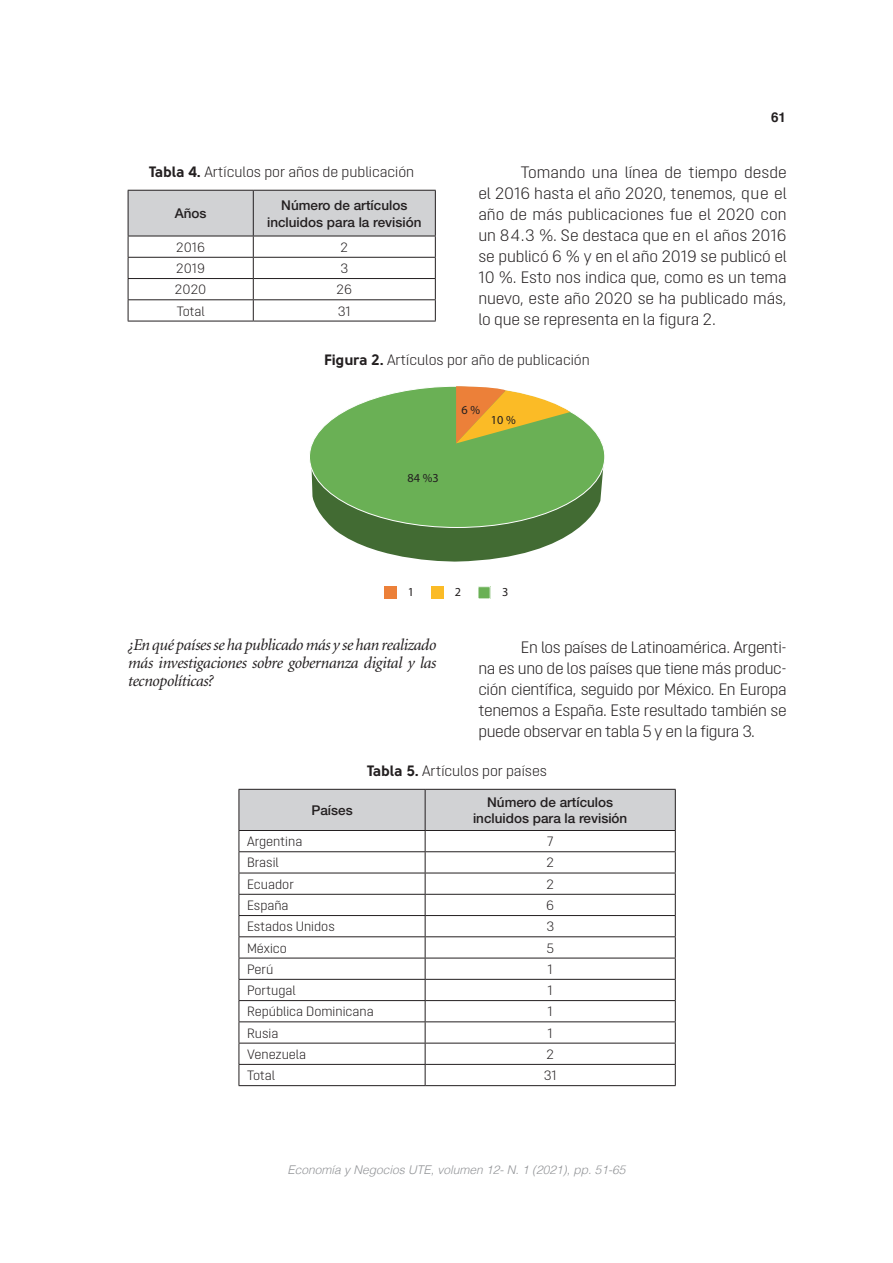
<style>
.page{position:relative;width:893px;height:1263px;background:#fff}
.page>*{position:absolute;margin:0;border:0;box-sizing:border-box;transform-origin:0 0}
.t1{font:300 16.5px/21px "Opinion Pro";letter-spacing:-.02em;color:#231f20;text-align:justify}
.t2{font:italic 16.5px/18.1px "Minion";letter-spacing:-.025em;color:#231f20;text-align:justify}
.t3{font:300 15px "Opinion Pro";color:#231f20}
.t4{font:300 13.5px "Opinion Pro";color:#231f20}
.t5{font:500 13.5px/16.5px "Helvetica Neue";color:#231f20;text-align:center}
.t6{font:700 13.5px "Helvetica";color:#231f20}
.t7{font:12.3px "Myriad Pro";color:#231f20}
.t8{font:italic 300 12px "Helvetica";color:#939598}
.s1{font-family:"Solomon Sans Bold";font-weight:400}
</style>
<div class="page">
<svg style="left:128px;top:190px;width:308px;height:131px"></svg>
<hr style="left:128px;top:321px;width:125px;height:1px;background:#231f20">
<hr style="left:253px;top:321px;width:183px;height:1px;background:#231f20">
<div style="left:385px;top:587px;width:12px;height:12px;background:#ec8039"></div>
<div style="left:432px;top:587px;width:12px;height:12px;background:#fbbb26"></div>
<div style="left:478px;top:587px;width:12px;height:12px;background:#6ab055"></div>
<div style="left:478px;top:586px;width:13px;height:13px;border:1px solid #fff"></div>
<svg style="left:312px;top:467px;width:292px;height:95px"></svg>
<div style="left:309px;top:386px;width:296px;height:141px;background:#6ab055;border-radius:50%"></div>
<svg style="left:456px;top:386px;width:114px;height:57px"></svg>
<svg style="left:239px;top:789px;width:437px;height:296px"></svg>
<hr style="left:239px;top:1085px;width:186px;height:1px;background:#231f20">
<hr style="left:425px;top:1085px;width:251px;height:1px;background:#231f20">
<p class="t6" style="left:771px;top:107px;width:17px">61</p>
<p class="t3" style="left:149px;top:163px;width:267px"><span class="s1">Tabla 4.</span> Artículos por años de publicación</p>
<p class="t5" style="left:175px;top:205px;width:33px">Años</p>
<p class="t5" style="left:267px;top:197px;width:156px">Número de artículos incluidos para la revisión</p>
<p class="t4" style="left:176px;top:239px;width:31px">2016</p>
<p class="t4" style="left:341px;top:239px;width:9px">2</p>
<p class="t4" style="left:176px;top:261px;width:30px">2019</p>
<p class="t4" style="left:340px;top:261px;width:9px">3</p>
<p class="t4" style="left:175px;top:282px;width:33px">2020</p>
<p class="t4" style="left:336px;top:282px;width:17px">26</p>
<p class="t4" style="left:177px;top:303px;width:29px">Total</p>
<p class="t4" style="left:338px;top:303px;width:14px">31</p>
<p class="t1" style="left:478px;top:162px;width:310px;text-indent:43px">Tomando una línea de tiempo desde el 2016 hasta el año 2020, tenemos, que el año de más publicaciones fue el 2020 con un 84.3 %. Se destaca que en el años 2016 se publicó 6 % y en el año 2019 se publicó el 10 %. Esto nos indica que, como es un tema nuevo, este año 2020 se ha publicado más, lo que se representa en la figura 2.</p>
<p class="t3" style="left:324px;top:351px;width:267px"><span class="s1">Figura 2.</span> Artículos por año de publicación</p>
<p class="t7" style="left:408px;top:470px;width:33px">84 %3</p>
<p class="t7" style="left:461px;top:402px;width:20px">6 %</p>
<p class="t7" style="left:491px;top:412px;width:26px">10 %</p>
<p class="t7" style="left:408px;top:585px;width:8px">1</p>
<p class="t7" style="left:455px;top:585px;width:8px">2</p>
<p class="t7" style="left:502px;top:585px;width:8px">3</p>
<p class="t2" style="left:128px;top:636px;width:310px">¿En qué países se ha publicado más y se han realizado más investigaciones sobre gobernanza digital y las tecnopolíticas?</p>
<p class="t1" style="left:478px;top:636px;width:310px;text-indent:43px">En los países de Latinoamérica. Argenti&shy;na es uno de los países que tiene más produc&shy;ción científica, seguido por México. En Europa tenemos a España. Este resultado también se puede observar en tabla 5 y en la figura 3.</p>
<p class="t3" style="left:367px;top:762px;width:182px"><span class="s1">Tabla 5.</span> Artículos por países</p>
<p class="t5" style="left:311px;top:802px;width:43px">Países</p>
<p class="t5" style="left:473px;top:794px;width:156px">Número de artículos incluidos para la revisión</p>
<p class="t4" style="left:247px;top:834px;width:57px">Argentina</p>
<p class="t4" style="left:547px;top:834px;width:8px">7</p>
<p class="t4" style="left:247px;top:855px;width:33px">Brasil</p>
<p class="t4" style="left:546px;top:855px;width:9px">2</p>
<p class="t4" style="left:247px;top:876px;width:48px">Ecuador</p>
<p class="t4" style="left:546px;top:876px;width:9px">2</p>
<p class="t4" style="left:247px;top:897px;width:43px">España</p>
<p class="t4" style="left:546px;top:897px;width:10px">6</p>
<p class="t4" style="left:247px;top:919px;width:89px">Estados Unidos</p>
<p class="t4" style="left:546px;top:919px;width:9px">3</p>
<p class="t4" style="left:247px;top:940px;width:41px">México</p>
<p class="t4" style="left:546px;top:940px;width:9px">5</p>
<p class="t4" style="left:247px;top:961px;width:28px">Perú</p>
<p class="t4" style="left:548px;top:961px;width:7px">1</p>
<p class="t4" style="left:247px;top:983px;width:50px">Portugal</p>
<p class="t4" style="left:548px;top:983px;width:7px">1</p>
<p class="t4" style="left:247px;top:1004px;width:128px">República Dominicana</p>
<p class="t4" style="left:548px;top:1004px;width:7px">1</p>
<p class="t4" style="left:247px;top:1025px;width:33px">Rusia</p>
<p class="t4" style="left:548px;top:1025px;width:7px">1</p>
<p class="t4" style="left:247px;top:1046px;width:61px">Venezuela</p>
<p class="t4" style="left:546px;top:1046px;width:9px">2</p>
<p class="t4" style="left:247px;top:1068px;width:29px">Total</p>
<p class="t4" style="left:544px;top:1068px;width:14px">31</p>
<p class="t8" style="left:287px;top:1160px;width:340px">Economía y Negocios UTE, volumen 12- N. 1 (2021), pp. 51-65</p>
</div>
